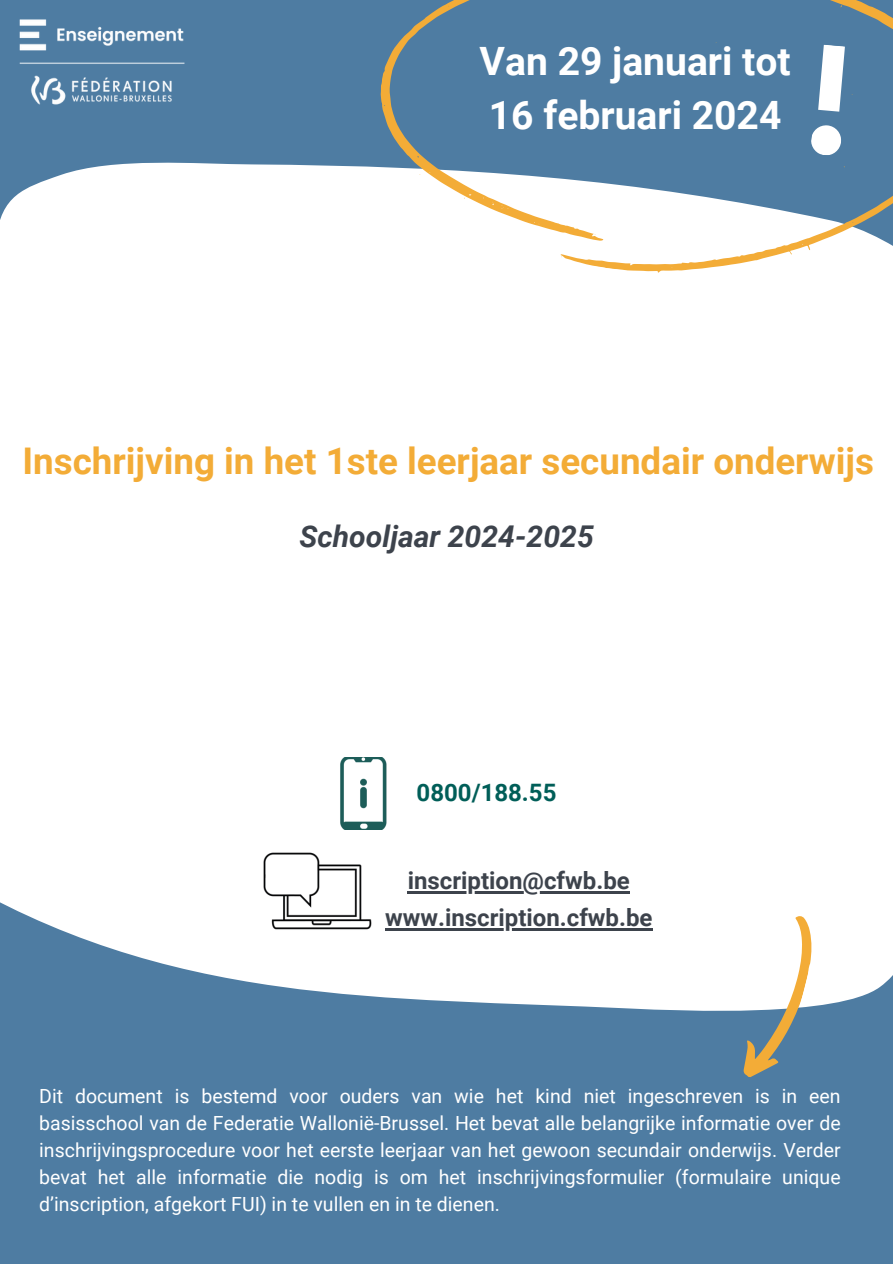
<style>
.page{position:relative;width:893px;height:1264px;background:#fff}
.page>*{position:absolute;margin:0;border:0;box-sizing:border-box;transform-origin:0 0}
.t1{font:700 39px "Roboto";color:#fff}
.t2{font:700 36.75px "Roboto";color:#f3ac37}
.t3{font:italic 700 30px "Roboto";color:#3d434c}
.t4{font:700 24px "Roboto";color:#3d434c}
.t5{font:700 24px "Roboto";color:#005e58}
.t6{font:19.5px/27px "Roboto";color:#fff;text-align:justify}
</style>
<div class="page">
<div style="left:0;top:0;width:892px;height:1263px;background:#4e7ca2"></div>
<div style="left:0;top:162px;width:892px;height:849px;background:#fff"></div>
<svg style="left:360px;top:0;width:532px;height:312px"></svg>
<img style="left:318px;top:758px;width:90px;height:72px">
<svg style="left:818px;top:45px;width:26px;height:67px"></svg>
<svg style="left:809px;top:124px;width:33px;height:32px"></svg>
<svg style="left:738px;top:910px;width:83px;height:168px"></svg>
<img style="left:256px;top:829px;width:123px;height:123px">
<img style="left:19px;top:19px;width:166px;height:86px">
<hr style="left:408px;top:891px;width:221px;height:2px;background:#3d434c">
<hr style="left:385px;top:928px;width:267px;height:2px;background:#3d434c">
<p class="t1" style="left:479px;top:39px;width:312px">Van 29 januari tot</p>
<p class="t1" style="left:489px;top:93px;width:294px">16 februari 2024</p>
<p class="t2" style="left:23px;top:440px;width:852px">Inschrijving in het 1ste leerjaar secundair onderwijs</p>
<p class="t3" style="left:299px;top:519px;width:296px">Schooljaar 2024-2025</p>
<p class="t5" style="left:416px;top:779px;width:141px">0800/188.55</p>
<p class="t4" style="left:408px;top:866px;width:223px">inscription@cfwb.be</p>
<p class="t4" style="left:385px;top:903px;width:269px">www.inscription.cfwb.be</p>
<p class="t6" style="left:39px;top:1082px;width:802px">Dit document is bestemd voor ouders van wie het kind niet ingeschreven is in een basisschool van de Federatie Wallonië-Brussel. Het bevat alle belangrijke informatie over de inschrijvingsprocedure voor het eerste leerjaar van het gewoon secundair onderwijs. Verder bevat het alle informatie die nodig is om het inschrijvingsformulier (formulaire unique d’inscription, afgekort FUI) in te vullen en in te dienen.</p>
</div>
